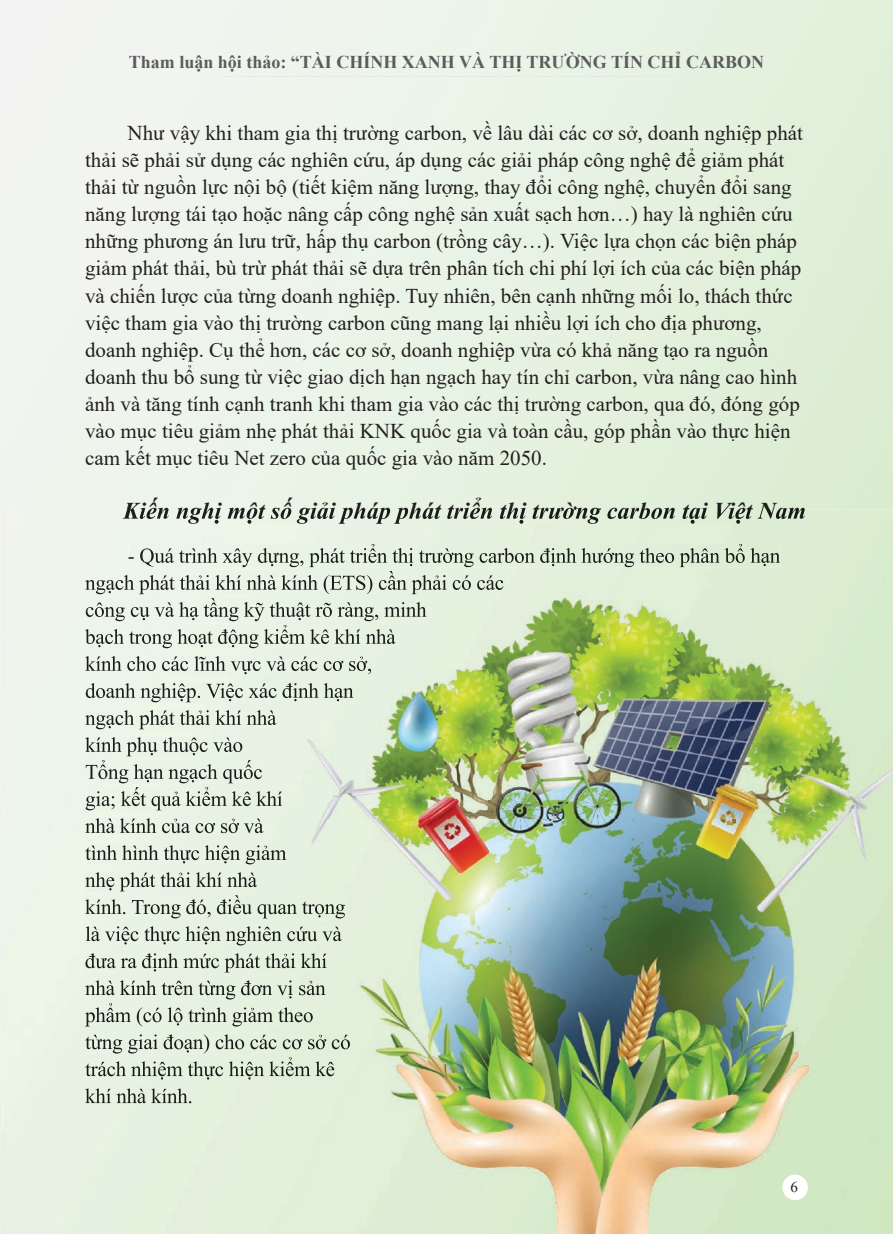
<style>
.page{position:relative;width:893px;height:1234px;background:#fff}
.page>*{position:absolute;margin:0;border:0;box-sizing:border-box;transform-origin:0 0}
.t1{font:italic 700 24px "Times New Roman";color:#231f20}
.t2{font:21px/27px "Times New Roman";color:#231f20}
.t3{font:700 18px "Times New Roman";color:#5c5c5f}
.t4{font:18px "Minion Pro";color:#231f20}
.t5{font:15px "Times New Roman";color:#231f20}
</style>
<div class="page">
<img style="left:735px;top:0;width:158px;height:1233px">
<img style="left:52px;top:1233px;width:841px;height:1px">
<img style="left:521px;top:76px;width:149px;height:1px">
<img style="left:123px;top:497px;width:682px;height:12px">
<img style="left:0;top:509px;width:367px;height:620px">
<img style="left:367px;top:523px;width:369px;height:606px">
<img style="left:0;top:1129px;width:736px;height:104px">
<img style="left:123px;top:509px;width:682px;height:14px">
<img style="left:128px;top:544px;width:517px;height:23px">
<img style="left:646px;top:544px;width:134px;height:23px">
<svg style="left:645px;top:544px;width:1px;height:23px"></svg>
<img style="left:85px;top:571px;width:419px;height:23px">
<img style="left:86px;top:598px;width:341px;height:23px">
<img style="left:85px;top:625px;width:311px;height:23px">
<img style="left:85px;top:656px;width:287px;height:18px">
<img style="left:86px;top:683px;width:268px;height:19px">
<img style="left:85px;top:710px;width:191px;height:19px">
<img style="left:85px;top:737px;width:158px;height:19px">
<img style="left:86px;top:760px;width:177px;height:23px">
<img style="left:86px;top:787px;width:197px;height:23px">
<img style="left:85px;top:818px;width:178px;height:15px">
<img style="left:85px;top:845px;width:201px;height:19px">
<img style="left:85px;top:872px;width:172px;height:19px">
<img style="left:85px;top:895px;width:260px;height:23px">
<img style="left:86px;top:926px;width:256px;height:19px">
<img style="left:85px;top:953px;width:242px;height:19px">
<img style="left:85px;top:980px;width:241px;height:19px">
<img style="left:85px;top:1003px;width:228px;height:23px">
<img style="left:85px;top:1034px;width:266px;height:19px">
<img style="left:85px;top:1057px;width:250px;height:22px">
<img style="left:85px;top:1088px;width:106px;height:15px">
<div style="left:782px;top:1174px;width:26px;height:25px;background:#fff;border-radius:50%"></div>
<p class="t3" style="left:129px;top:49px;width:637px">Tham luận hội thảo: “TÀI CHÍNH XANH VÀ THỊ TRƯỜNG TÍN CHỈ CARBON</p>
<p class="t2" style="left:85px;top:119px;width:720px;text-indent:43px">Như vậy khi tham gia thị trường carbon, về lâu dài các cơ sở, doanh nghiệp phát thải sẽ phải sử dụng các nghiên cứu, áp dụng các giải pháp công nghệ để giảm phát thải từ nguồn lực nội bộ (tiết kiệm năng lượng, thay đổi công nghệ, chuyển đổi sang năng lượng tái tạo hoặc nâng cấp công nghệ sản xuất sạch hơn…) hay là nghiên cứu những phương án lưu trữ, hấp thụ carbon (trồng cây…). Việc lựa chọn các biện pháp giảm phát thải, bù trừ phát thải sẽ dựa trên phân tích chi phí lợi ích của các biện pháp và chiến lược của từng doanh nghiệp. Tuy nhiên, bên cạnh những mối lo, thách thức việc tham gia vào thị trường carbon cũng mang lại nhiều lợi ích cho địa phương, doanh nghiệp. Cụ thể hơn, các cơ sở, doanh nghiệp vừa có khả năng tạo ra nguồn doanh thu bổ sung từ việc giao dịch hạn ngạch hay tín chỉ carbon, vừa nâng cao hình ảnh và tăng tính cạnh tranh khi tham gia vào các thị trường carbon, qua đó, đóng góp vào mục tiêu giảm nhẹ phát thải KNK quốc gia và toàn cầu, góp phần vào thực hiện cam kết mục tiêu Net zero của quốc gia vào năm 2050.</p>
<p class="t1" style="left:123px;top:493px;width:684px">Kiến nghị một số giải pháp phát triển thị trường carbon tại Việt Nam</p>
<p class="t4" style="left:793px;top:1173px;width:16px">24</p>
<p class="t5" style="left:790px;top:1175px;width:9px">6</p>
</div>
